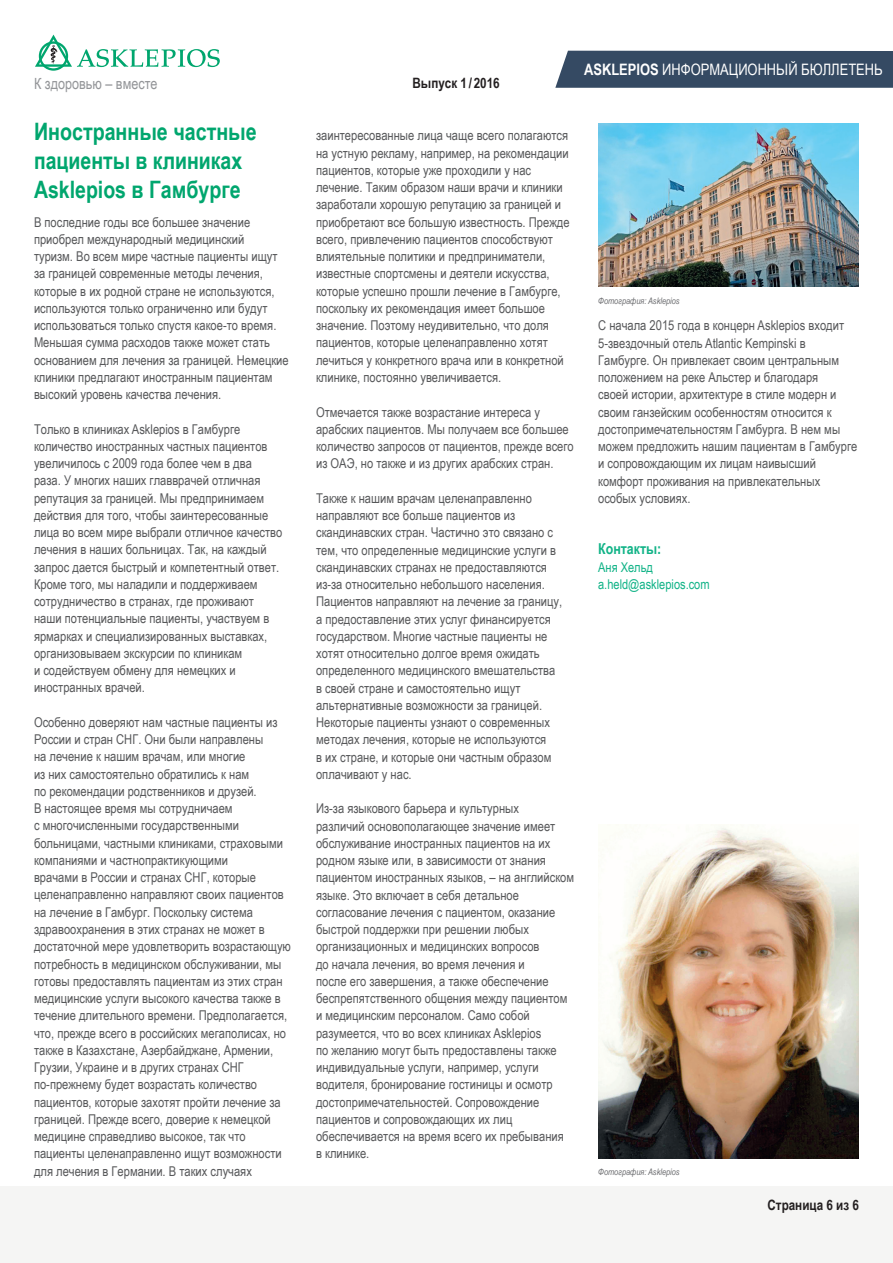
<style>
.page{position:relative;width:893px;height:1263px;background:#fff}
.page>*{position:absolute;margin:0;border:0;box-sizing:border-box;transform-origin:0 0}
.t1{font:700 24px/28.8px "Arial Narrow";color:#00a66e}
.t2{font:15.75px "Arial Narrow";color:#fff}
.t3{font:15.45px "Arial Narrow";color:#939598}
.t4{font:700 15px "Arial Narrow";color:#11b387}
.t5{font:700 14.25px "Arial Narrow";color:#231f20}
.t6{font:13.5px/17.2px "Arial Narrow";color:#57585a}
.t7{font:13.5px/17.2px "Arial Narrow";color:#11b387}
.t8{font:italic 9px "Arial Narrow";color:#6c6d70}
.s1{font-weight:700}
</style>
<div class="page">
<img style="left:598px;top:826px;width:261px;height:332px">
<img style="left:598px;top:123px;width:261px;height:163px">
<div style="left:0;top:1186px;width:893px;height:77px;background:#f5f5f4"></div>
<div style="left:555px;top:51px;width:338px;height:37px;background:#354a63"></div>
<svg style="left:35px;top:35px;width:185px;height:36px"></svg>
<p class="t3" style="left:34px;top:72px;width:125px">К здоровью – вместе</p>
<p class="t5" style="left:412px;top:72px;width:89px">Выпуск 1 / 2016</p>
<p class="t2" style="left:584px;top:58px;width:300px"><span class="s1">ASKLEPIOS</span> ИНФОРМАЦИОННЫЙ БЮЛЛЕТЕНЬ</p>
<h1 class="t1" style="left:34px;top:116px;width:224px">Иностранные частные пациенты в клиниках<br>Asklepios в Гамбурге</h1>
<p class="t6" style="left:34px;top:213px;width:256px">В последние годы все большее значение приобрел международный медицинский<br>туризм. Во всем мире частные пациенты ищут за границей современные методы лечения, которые в их родной стране не используются, используются только ограниченно или будут использоваться только спустя какое-то время.<br>Меньшая сумма расходов также может стать основанием для лечения за границей. Немецкие клиники предлагают иностранным пациентам высокий уровень качества лечения.</p>
<p class="t6" style="left:34px;top:420px;width:250px">Только в клиниках Asklepios в Гамбурге количество иностранных частных пациентов увеличилось с 2009 года более чем в два<br>раза. У многих наших главврачей отличная репутация за границей. Мы предпринимаем действия для того, чтобы заинтересованные лица во всем мире выбрали отличное качество лечения в наших больницах. Так, на каждый запрос дается быстрый и компетентный ответ.<br>Кроме того, мы наладили и поддерживаем сотрудничество в странах, где проживают наши потенциальные пациенты, участвуем в ярмарках и специализированных выставках, организовываем экскурсии по клиникам<br>и содействуем обмену для немецких и иностранных врачей.</p>
<p class="t6" style="left:34px;top:713px;width:258px">Особенно доверяют нам частные пациенты из России и стран СНГ. Они были направлены<br>на лечение к нашим врачам, или многие<br>из них самостоятельно обратились к нам<br>по рекомендации родственников и друзей.<br>В настоящее время мы сотрудничаем<br>с многочисленными государственными больницами, частными клиниками, страховыми компаниями и частнопрактикующими<br>врачами в России и странах СНГ, которые целенаправленно направляют своих пациентов на лечение в Гамбург. Поскольку система здравоохранения в этих странах не может в достаточной мере удовлетворить возрастающую потребность в медицинском обслуживании, мы готовы предоставлять пациентам из этих стран медицинские услуги высокого качества также в течение длительного времени. Предполагается, что, прежде всего в российских мегаполисах, но также в Казахстане, Азербайджане, Армении, Грузии, Украине и в других странах СНГ по-прежнему будет возрастать количество пациентов, которые захотят пройти лечение за границей. Прежде всего, доверие к немецкой медицине справедливо высокое, так что пациенты целенаправленно ищут возможности для лечения в Германии. В таких случаях</p>
<p class="t6" style="left:316px;top:127px;width:255px">заинтересованные лица чаще всего полагаются на устную рекламу, например, на рекомендации пациентов, которые уже проходили у нас лечение. Таким образом наши врачи и клиники заработали хорошую репутацию за границей и приобретают все большую известность. Прежде всего, привлечению пациентов способствуют влиятельные политики и предприниматели, известные спортсмены и деятели искусства, которые успешно прошли лечение в Гамбурге, поскольку их рекомендация имеет большое значение. Поэтому неудивительно, что доля пациентов, которые целенаправленно хотят лечиться у конкретного врача или в конкретной клинике, постоянно увеличивается.</p>
<p class="t6" style="left:316px;top:403px;width:259px">Отмечается также возрастание интереса у арабских пациентов. Мы получаем все большее количество запросов от пациентов, прежде всего из ОАЭ, но также и из других арабских стран.</p>
<p class="t6" style="left:316px;top:489px;width:248px">Также к нашим врачам целенаправленно направляют все больше пациентов из скандинавских стран. Частично это связано с тем, что определенные медицинские услуги в скандинавских странах не предоставляются из-за относительно небольшого населения.<br>Пациентов направляют на лечение за границу, а предоставление этих услуг финансируется государством. Многие частные пациенты не хотят относительно долгое время ожидать определенного медицинского вмешательства в своей стране и самостоятельно ищут альтернативные возможности за границей.<br>Некоторые пациенты узнают о современных методах лечения, которые не используются<br>в их стране, и которые они частным образом оплачивают у нас.</p>
<p class="t6" style="left:316px;top:799px;width:260px">Из-за языкового барьера и культурных<br>различий основополагающее значение имеет обслуживание иностранных пациентов на их родном языке или, в зависимости от знания пациентом иностранных языков, – на английском языке. Это включает в себя детальное согласование лечения с пациентом, оказание быстрой поддержки при решении любых организационных и медицинских вопросов<br>до начала лечения, во время лечения и<br>после его завершения, а также обеспечение беспрепятственного общения между пациентом и медицинским персоналом. Само собой разумеется, что во всех клиниках Asklepios<br>по желанию могут быть предоставлены также индивидуальные услуги, например, услуги водителя, бронирование гостиницы и осмотр достопримечательностей. Сопровождение пациентов и сопровождающих их лиц обеспечивается на время всего их пребывания<br>в клинике.</p>
<p class="t8" style="left:598px;top:294px;width:83px">Фотография: Asklepios</p>
<p class="t6" style="left:598px;top:316px;width:261px">С начала 2015 года в концерн Asklepios входит 5-звездочный отель Atlantic Kempinski в Гамбурге. Он привлекает своим центральным положением на реке Альстер и благодаря<br>своей истории, архитектуре в стиле модерн и своим ганзейским особенностям относится к достопримечательностям Гамбурга. В нем мы можем предложить нашим пациентам в Гамбурге и сопровождающим их лицам наивысший комфорт проживания на привлекательных особых условиях.</p>
<p class="t4" style="left:598px;top:538px;width:65px">Контакты:</p>
<p class="t7" style="left:598px;top:558px;width:113px">Аня Хельд a.held@asklepios.com</p>
<p class="t8" style="left:598px;top:1166px;width:83px">Фотография: Asklepios</p>
<p class="t5" style="left:767px;top:1194px;width:93px">Страница 6 из 6</p>
</div>
